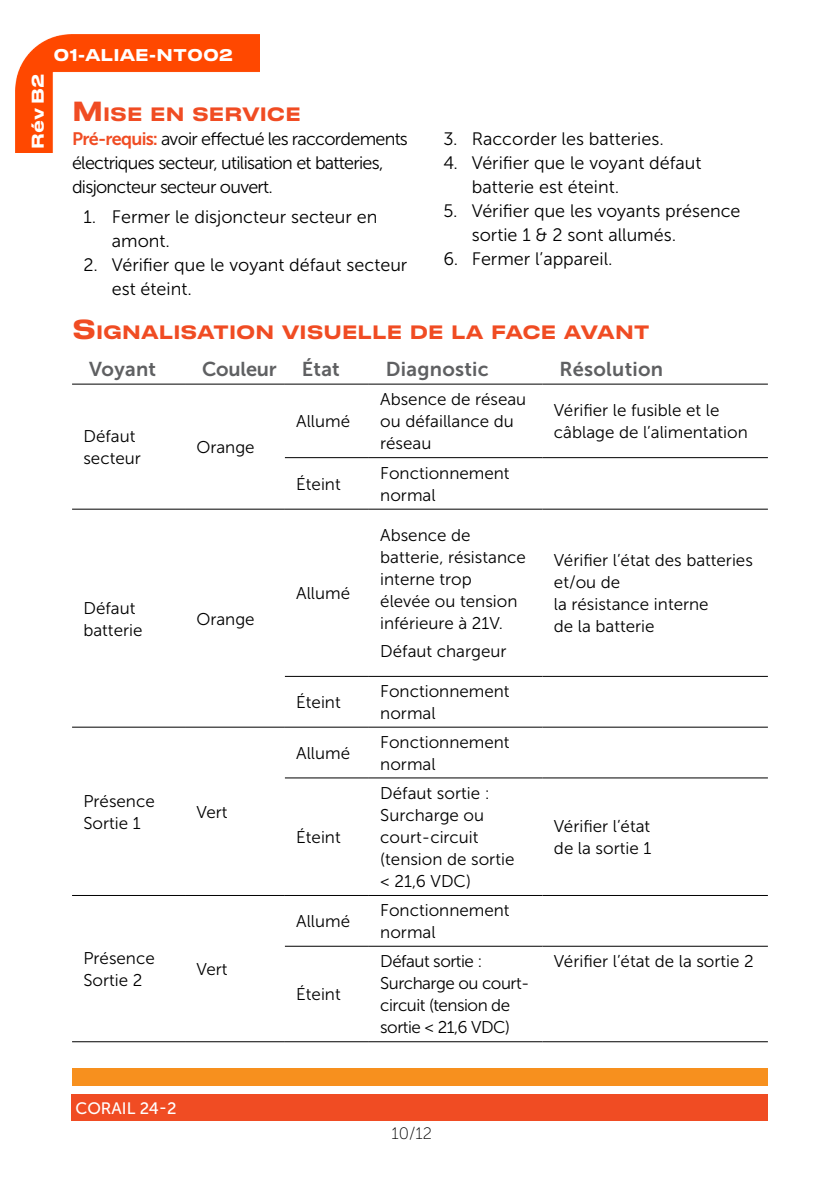
<style>
.page{position:relative;width:840px;height:1191px;background:#fff}
.page>*{position:absolute;margin:0;border:0;box-sizing:border-box;transform-origin:0 0}
.t1{font:20px "Museo Sans 700";letter-spacing:.01em;color:#5f6062}
.t2{font:20px "Museo Sans 700";letter-spacing:-.01em;color:#5f6062}
.t3{font:500 18.2px "Druk Text Wide";color:#f04c23}
.t4{font:18px/24px "Museo Sans 300";color:#000}
.t5{font:18px/24px "Museo Sans 300";letter-spacing:-.04em;color:#000}
.t6{font:17px/22px "Museo Sans 300";color:#000}
.t7{font:17px/22px "Museo Sans 300";letter-spacing:-.03em;color:#000}
.t8{font:16.4px "Museo Sans 500";color:#fff}
.t9{font:16.4px "Museo Sans 100";color:#000}
.t10{font:500 16px "Druk Text Wide";color:#fff}
.s1{font-size:26px}
.s2{font-family:"Museo Sans 700";color:#f04c23}
</style>
<div class="page">
<div style="left:73px;top:1067px;width:694px;height:18px;background:#f7901e"></div>
<div style="left:72px;top:1094px;width:695px;height:26px;background:#f04c23"></div>
<img style="left:16px;top:34px;width:243px;height:119px">
<hr style="left:285px;top:457px;width:84px;height:1px;background:#000">
<hr style="left:369px;top:457px;width:173px;height:1px;background:#000">
<hr style="left:542px;top:457px;width:225px;height:1px;background:#000">
<hr style="left:72px;top:509px;width:113px;height:1px;background:#000">
<hr style="left:185px;top:509px;width:100px;height:1px;background:#000">
<hr style="left:369px;top:509px;width:173px;height:1px;background:#000">
<hr style="left:542px;top:509px;width:225px;height:1px;background:#000">
<hr style="left:285px;top:676px;width:84px;height:1px;background:#000">
<hr style="left:369px;top:676px;width:173px;height:1px;background:#000">
<hr style="left:542px;top:676px;width:225px;height:1px;background:#000">
<hr style="left:72px;top:727px;width:113px;height:1px;background:#000">
<hr style="left:185px;top:727px;width:100px;height:1px;background:#000">
<hr style="left:369px;top:727px;width:173px;height:1px;background:#000">
<hr style="left:542px;top:727px;width:225px;height:1px;background:#000">
<hr style="left:285px;top:777px;width:84px;height:1px;background:#000">
<hr style="left:369px;top:777px;width:173px;height:1px;background:#000">
<hr style="left:542px;top:777px;width:225px;height:1px;background:#000">
<hr style="left:72px;top:895px;width:113px;height:1px;background:#000">
<hr style="left:185px;top:895px;width:100px;height:1px;background:#000">
<hr style="left:369px;top:895px;width:173px;height:1px;background:#000">
<hr style="left:542px;top:895px;width:225px;height:1px;background:#000">
<hr style="left:285px;top:946px;width:84px;height:1px;background:#000">
<hr style="left:369px;top:946px;width:173px;height:1px;background:#000">
<hr style="left:542px;top:946px;width:225px;height:1px;background:#000">
<hr style="left:72px;top:1041px;width:113px;height:1px;background:#000">
<hr style="left:185px;top:1041px;width:100px;height:1px;background:#000">
<hr style="left:285px;top:1041px;width:84px;height:1px;background:#000">
<hr style="left:369px;top:1041px;width:173px;height:1px;background:#000">
<hr style="left:542px;top:1041px;width:225px;height:1px;background:#000">
<hr style="left:72px;top:384px;width:113px;height:1px;background:#000">
<hr style="left:185px;top:384px;width:100px;height:1px;background:#000">
<hr style="left:285px;top:384px;width:84px;height:1px;background:#000">
<hr style="left:369px;top:384px;width:173px;height:1px;background:#000">
<hr style="left:542px;top:384px;width:225px;height:1px;background:#000">
<hr style="left:285px;top:509px;width:84px;height:1px;background:#000">
<hr style="left:285px;top:727px;width:84px;height:1px;background:#000">
<hr style="left:285px;top:895px;width:84px;height:1px;background:#000">
<p class="t10" style="left:24px;top:149px;width:77px;rotate:-90deg">Rév B2</p>
<p class="t10" style="left:54px;top:41px;width:181px">01-ALIAE-NT002</p>
<p class="t3" style="left:72px;top:98px;width:230px"><span class="s1">M</span> ISE EN SERVICE</p>
<p class="t5" style="left:72px;top:127px;width:337px"><span class="s2">Pré-requis :</span> avoir effectué les raccordements électriques secteur, utilisation et batteries, disjoncteur secteur ouvert.</p>
<p class="t4" style="left:112px;top:204px;width:267px;text-indent:-28px">1. Fermer le disjoncteur secteur en amont.</p>
<p class="t4" style="left:112px;top:252px;width:297px;text-indent:-28px">2. Vérifier que le voyant défaut secteur est éteint.</p>
<p class="t4" style="left:443px;top:127px;width:222px">3. Raccorder les batteries.</p>
<p class="t4" style="left:471px;top:151px;width:231px;text-indent:-28px">4. Vérifier que le voyant défaut batterie est éteint.</p>
<p class="t4" style="left:471px;top:199px;width:270px;text-indent:-28px">5. Vérifier que les voyants présence sortie 1 &amp; 2 sont allumés.</p>
<p class="t4" style="left:443px;top:247px;width:171px">6. Fermer l’appareil.</p>
<p class="t3" style="left:72px;top:317px;width:577px"><span class="s1">S</span> IGNALISATION VISUELLE DE LA FACE AVANT</p>
<p class="t1" style="left:89px;top:358px;width:68px">Voyant</p>
<p class="t2" style="left:202px;top:358px;width:76px">Couleur</p>
<p class="t1" style="left:302px;top:358px;width:39px">État</p>
<p class="t1" style="left:386px;top:358px;width:104px">Diagnostic</p>
<p class="t1" style="left:559px;top:358px;width:105px">Résolution</p>
<p class="t6" style="left:83px;top:425px;width:59px">Défaut secteur</p>
<p class="t6" style="left:196px;top:436px;width:60px">Orange</p>
<p class="t6" style="left:296px;top:410px;width:55px">Allumé</p>
<p class="t6" style="left:380px;top:388px;width:147px">Absence de réseau ou défaillance du réseau</p>
<p class="t6" style="left:553px;top:399px;width:195px">Vérifier le fusible et le câblage de l’alimentation</p>
<p class="t6" style="left:296px;top:473px;width:46px">Éteint</p>
<p class="t6" style="left:380px;top:462px;width:131px">Fonctionnement normal</p>
<p class="t6" style="left:83px;top:597px;width:60px">Défaut batterie</p>
<p class="t6" style="left:196px;top:608px;width:60px">Orange</p>
<p class="t6" style="left:83px;top:790px;width:73px">Présence<br>Sortie 1</p>
<p class="t6" style="left:196px;top:801px;width:33px">Vert</p>
<p class="t6" style="left:83px;top:947px;width:73px">Présence<br>Sortie 2</p>
<p class="t6" style="left:196px;top:958px;width:33px">Vert</p>
<p class="t6" style="left:296px;top:582px;width:55px">Allumé</p>
<p class="t6" style="left:380px;top:524px;width:147px">Absence de batterie, résistance interne trop élevée ou tension inférieure à 21V.</p>
<p class="t6" style="left:380px;top:640px;width:128px">Défaut chargeur</p>
<p class="t6" style="left:296px;top:691px;width:46px">Éteint</p>
<p class="t6" style="left:380px;top:680px;width:131px">Fonctionnement normal</p>
<p class="t6" style="left:296px;top:742px;width:55px">Allumé</p>
<p class="t6" style="left:380px;top:731px;width:131px">Fonctionnement normal</p>
<p class="t6" style="left:296px;top:826px;width:46px">Éteint</p>
<p class="t6" style="left:380px;top:782px;width:135px">Défaut sortie :<br>Surcharge ou court-circuit (tension de sortie &lt; 21,6 VDC)</p>
<p class="t6" style="left:296px;top:910px;width:55px">Allumé</p>
<p class="t6" style="left:380px;top:899px;width:131px">Fonctionnement normal</p>
<p class="t6" style="left:553px;top:549px;width:200px">Vérifier l’état des batteries et/ou de<br>la résistance interne<br>de la batterie</p>
<p class="t6" style="left:553px;top:815px;width:99px">Vérifier l’état de la sortie 1</p>
<p class="t6" style="left:296px;top:983px;width:46px">Éteint</p>
<p class="t7" style="left:380px;top:950px;width:151px">Défaut sortie :<br>Surcharge ou court&shy;circuit (tension de sortie &lt; 21,6 VDC)</p>
<p class="t6" style="left:553px;top:950px;width:201px">Vérifier l’état de la sortie 2</p>
<p class="t8" style="left:75px;top:1099px;width:103px">CORAIL 24-2</p>
<p class="t9" style="left:391px;top:1124px;width:42px">10/12</p>
</div>
